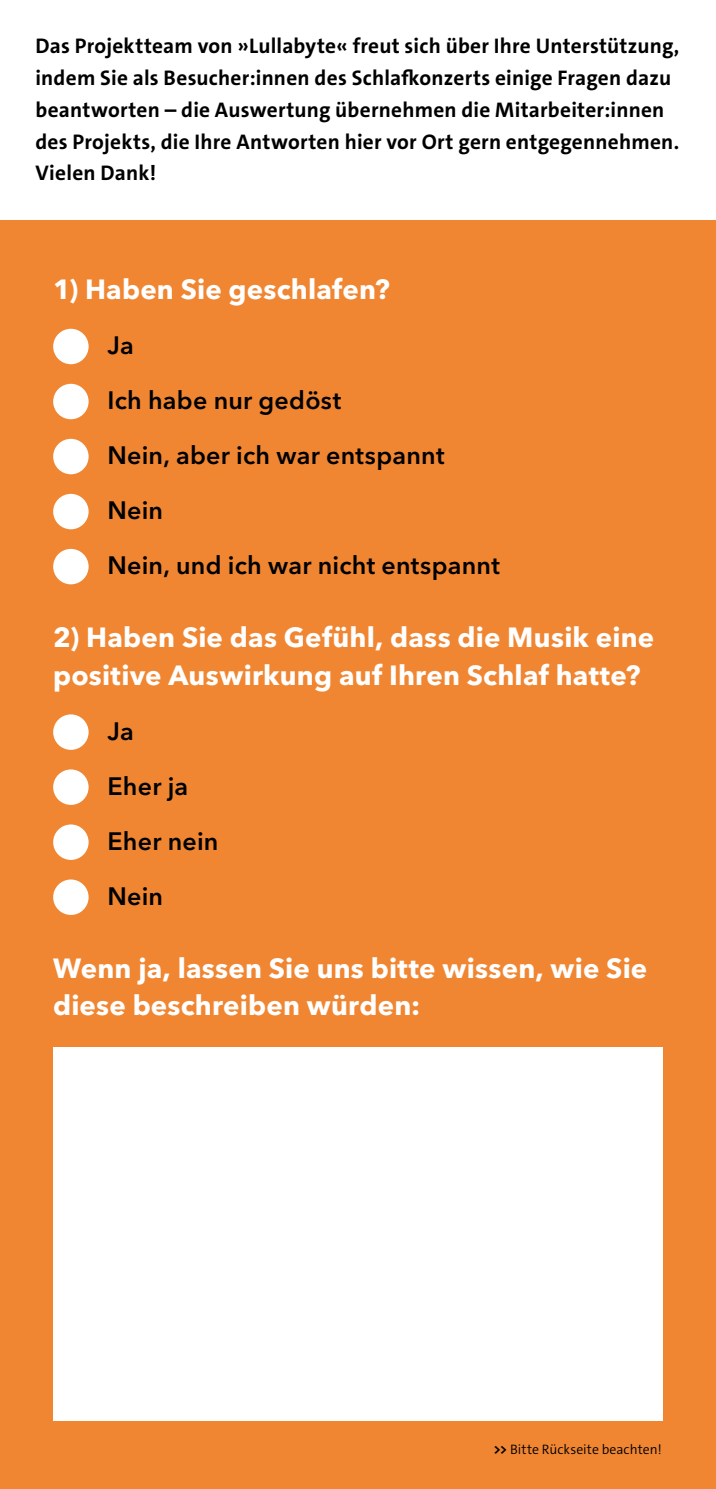
<style>
.page{position:relative;width:716px;height:1489px;background:#fff}
.page>*{position:absolute;margin:0;border:0;box-sizing:border-box;transform-origin:0 0}
.t1{font:700 27.5px/37.5px "Avenir Next LT Pro";letter-spacing:.01em;color:#fff}
.t2{font:600 25px "Avenir Next LT Pro";letter-spacing:.01em;color:#000}
.t3{font:700 21.25px/31.8px "The Sans C5";letter-spacing:.01em;color:#000}
.t4{font:300 13.75px "The Sans C5";color:#000}
.s1{font-weight:700}
</style>
<div class="page">
<div style="left:0;top:220px;width:716px;height:1268px;background:#f18632"></div>
<div style="left:53px;top:329px;width:36px;height:35px;background:#fff;border-radius:50%"></div>
<div style="left:53px;top:384px;width:36px;height:35px;background:#fff;border-radius:50%"></div>
<div style="left:53px;top:439px;width:36px;height:35px;background:#fff;border-radius:50%"></div>
<div style="left:53px;top:494px;width:36px;height:35px;background:#fff;border-radius:50%"></div>
<div style="left:53px;top:549px;width:36px;height:35px;background:#fff;border-radius:50%"></div>
<div style="left:53px;top:714px;width:36px;height:35px;background:#fff;border-radius:50%"></div>
<div style="left:53px;top:769px;width:36px;height:35px;background:#fff;border-radius:50%"></div>
<div style="left:53px;top:824px;width:36px;height:35px;background:#fff;border-radius:50%"></div>
<div style="left:53px;top:879px;width:36px;height:35px;background:#fff;border-radius:50%"></div>
<div style="left:53px;top:1046px;width:610px;height:374px;background:#fff"></div>
<p class="t3" style="left:35px;top:30px;width:645px">Das Projektteam von »Lullabyte« freut sich über Ihre Unterstützung, indem Sie als Besucher:innen des Schlafkonzerts einige Fragen dazu beantworten – die Auswertung übernehmen die Mitarbeiter:innen des Projekts, die Ihre Antworten hier vor Ort gern entgegennehmen.<br>Vielen Dank!</p>
<p class="t1" style="left:53px;top:270px;width:338px">1) Haben Sie geschlafen?</p>
<p class="t2" style="left:107px;top:330px;width:28px">Ja</p>
<p class="t2" style="left:107px;top:385px;width:235px">Ich habe nur gedöst</p>
<p class="t2" style="left:107px;top:440px;width:339px">Nein, aber ich war entspannt</p>
<p class="t2" style="left:107px;top:495px;width:57px">Nein</p>
<p class="t2" style="left:107px;top:550px;width:394px">Nein, und ich war nicht entspannt</p>
<p class="t1" style="left:53px;top:618px;width:602px">2) Haben Sie das Gefühl, dass die Musik eine positive Auswirkung auf Ihren Schlaf hatte?</p>
<p class="t2" style="left:107px;top:716px;width:28px">Ja</p>
<p class="t2" style="left:107px;top:771px;width:82px">Eher ja</p>
<p class="t2" style="left:107px;top:826px;width:113px">Eher nein</p>
<p class="t2" style="left:107px;top:881px;width:57px">Nein</p>
<p class="t1" style="left:53px;top:949px;width:595px">Wenn ja, lassen Sie uns bitte wissen, wie Sie diese beschreiben würden:</p>
<p class="t4" style="left:493px;top:1439px;width:170px"><span class="s1">&gt;&gt;</span> Bitte Rückseite beachten!</p>
</div>
